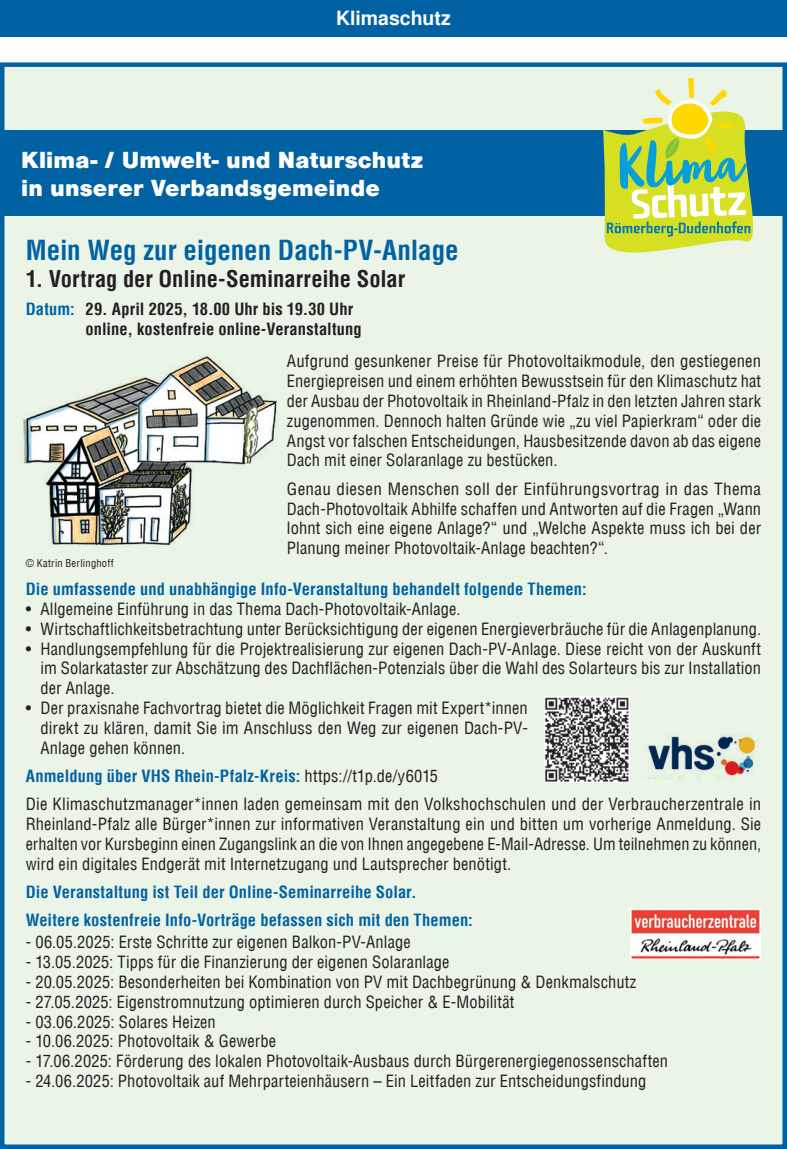
<style>
.page{position:relative;width:787px;height:1149px;background:#fff}
.page>*{position:absolute;margin:0;border:0;box-sizing:border-box;transform-origin:0 0}
._100_bodycopy{font:700 condensed 27px "Helvetica";letter-spacing:-.005em;color:#0062a3}
._300_headline{font:700 24px "Sans LH";letter-spacing:.005em;color:#fff}
._100_bodycopy-2{font:700 condensed 22.5px "Helvetica";letter-spacing:-.005em;color:#231f20}
._100_bodycopy-3{font:700 19.5px "Sans";color:#fff}
._100_bodycopy-4{font:condensed 16.5px/19.8px "Helvetica";letter-spacing:.005em;color:#231f20;text-align:justify}
._100_bodycopy-5{font:700 condensed 16.5px "Helvetica";letter-spacing:.005em;color:#0062a3}
._100_bodycopy-6{font:condensed 16.5px/19.8px "Helvetica";letter-spacing:.005em;color:#231f20;text-align:justify;scale:1.04 1}
._100_bodycopy-7{font:700 condensed 16.5px "Helvetica";letter-spacing:.005em;color:#231f20}
._100_bodycopy-8{font:condensed 10.5px "Helvetica";letter-spacing:.025em;color:#231f20}
.s1{color:#0062a3}
.s2{font-weight:400;color:#231f20}
</style>
<div class="page">
<div style="left:0;top:0;width:787px;height:36px;background:#0062a3"></div>
<div style="left:0;top:64px;width:787px;height:1084px;background:#eaf4e7"></div>
<div style="left:0;top:130px;width:787px;height:85px;background:#0062a3"></div>
<svg style="left:603px;top:78px;width:162px;height:175px"></svg>
<div style="left:0;top:62px;width:787px;height:1086px;border:4px solid #0062a3"></div>
<img style="left:630px;top:908px;width:130px;height:50px">
<img style="left:648px;top:736px;width:108px;height:40px">
<img style="left:545px;top:696px;width:85px;height:86px">
<img style="left:23px;top:356px;width:254px;height:190px">
<p class="_100_bodycopy-3" style="left:336px;top:7px;width:116px">Klimaschutz</p>
<p class="_300_headline" style="left:21px;top:146px;width:403px">Klima- / Umwelt- und Naturschutz</p>
<p class="_300_headline" style="left:21px;top:175px;width:360px">in unserer Verbandsgemeinde</p>
<p class="_100_bodycopy" style="left:26px;top:237px;width:434px">Mein Weg zur eigenen Dach-PV-Anlage</p>
<p class="_100_bodycopy-2" style="left:26px;top:267px;width:381px">1. Vortrag der Online-Seminarreihe Solar</p>
<p class="_100_bodycopy-7" style="left:26px;top:301px;width:329px"><span class="s1">Datum:</span> 29. April 2025, 18.00 Uhr bis 19.30 Uhr</p>
<p class="_100_bodycopy-7" style="left:86px;top:321px;width:278px">online, kostenfreie online-Veranstaltung</p>
<p class="_100_bodycopy-4" style="left:287px;top:352px;width:476px">Aufgrund gesunkener Preise für Photovoltaikmodule, den gestiegenen Energiepreisen und einem erhöhten Bewusstsein für den Klimaschutz hat der Ausbau der Photovoltaik in Rheinland-Pfalz in den letzten Jahren stark zugenommen. Dennoch halten Gründe wie „zu viel Papierkram“ oder die Angst vor falschen Entscheidungen, Hausbesitzende davon ab das eigene Dach mit einer Solaranlage zu bestücken.</p>
<p class="_100_bodycopy-6" style="left:287px;top:480px;width:457px">Genau diesen Menschen soll der Einführungsvortrag in das Thema Dach-Photovoltaik Abhilfe schaffen und Antworten auf die Fragen „Wann lohnt sich eine eigene Anlage?“ und „Welche Aspekte muss ich bei der Planung meiner Photovoltaik-Anlage beachten?“.</p>
<p class="_100_bodycopy-8" style="left:26px;top:558px;width:90px">© Katrin Berlinghoff</p>
<p class="_100_bodycopy-5" style="left:26px;top:581px;width:562px">Die umfassende und unabhängige Info-Veranstaltung behandelt folgende Themen:</p>
<p class="_100_bodycopy-4" style="left:26px;top:600px;width:436px">• Allgemeine Einführung in das Thema Dach-Photovoltaik-Anlage.</p>
<p class="_100_bodycopy-4" style="left:26px;top:620px;width:737px">• Wirtschaftlichkeitsbetrachtung unter Berücksichtigung der eigenen Energieverbräuche für die Anlagenplanung.</p>
<p class="_100_bodycopy-4" style="left:40px;top:639px;width:722px;text-indent:-15px">• Handlungsempfehlung für die Projektrealisierung zur eigenen Dach-PV-Anlage. Diese reicht von der Auskunft im Solarkataster zur Abschätzung des Dachflächen-Potenzials über die Wahl des Solarteurs bis zur Installation der Anlage.</p>
<p class="_100_bodycopy-4" style="left:40px;top:699px;width:489px;text-indent:-15px">• Der praxisnahe Fachvortrag bietet die Möglichkeit Fragen mit Expert*innen direkt zu klären, damit Sie im Anschluss den Weg zur eigenen Dach-PV-Anlage gehen können.</p>
<p class="_100_bodycopy-5" style="left:26px;top:767px;width:414px">Anmeldung über VHS Rhein-Pfalz-Kreis: <span class="s2">https://t1p.de/y6015</span></p>
<p class="_100_bodycopy-4" style="left:26px;top:795px;width:737px">Die Klimaschutzmanager*innen laden gemeinsam mit den Volkshochschulen und der Verbraucherzentrale in Rheinland-Pfalz alle Bürger*innen zur informativen Veranstaltung ein und bitten um vorherige Anmeldung. Sie erhalten vor Kursbeginn einen Zugangslink an die von Ihnen angegebene E-Mail-Adresse. Um teilnehmen zu können, wird ein digitales Endgerät mit Internetzugang und Lautsprecher benötigt.</p>
<p class="_100_bodycopy-5" style="left:26px;top:883px;width:392px">Die Veranstaltung ist Teil der Online-Seminarreihe Solar.</p>
<p class="_100_bodycopy-5" style="left:26px;top:912px;width:448px">Weitere kostenfreie Info-Vorträge befassen sich mit den Themen:</p>
<p class="_100_bodycopy-4" style="left:26px;top:933px;width:386px">- 06.05.2025: Erste Schritte zur eigenen Balkon-PV-Anlage</p>
<p class="_100_bodycopy-4" style="left:26px;top:953px;width:425px">- 13.05.2025: Tipps für die Finanzierung der eigenen Solaranlage</p>
<p class="_100_bodycopy-4" style="left:26px;top:972px;width:612px">- 20.05.2025: Besonderheiten bei Kombination von PV mit Dachbegrünung &amp; Denkmalschutz</p>
<p class="_100_bodycopy-4" style="left:26px;top:992px;width:490px">- 27.05.2025: Eigenstromnutzung optimieren durch Speicher &amp; E-Mobilität</p>
<p class="_100_bodycopy-4" style="left:26px;top:1012px;width:192px">- 03.06.2025: Solares Heizen</p>
<p class="_100_bodycopy-4" style="left:26px;top:1032px;width:252px">- 10.06.2025: Photovoltaik &amp; Gewerbe</p>
<p class="_100_bodycopy-4" style="left:26px;top:1052px;width:644px">- 17.06.2025: Förderung des lokalen Photovoltaik-Ausbaus durch Bürgerenergiegenossenschaften</p>
<p class="_100_bodycopy-4" style="left:26px;top:1071px;width:622px">- 24.06.2025: Photovoltaik auf Mehrparteienhäusern – Ein Leitfaden zur Entscheidungsfindung</p>
</div>
